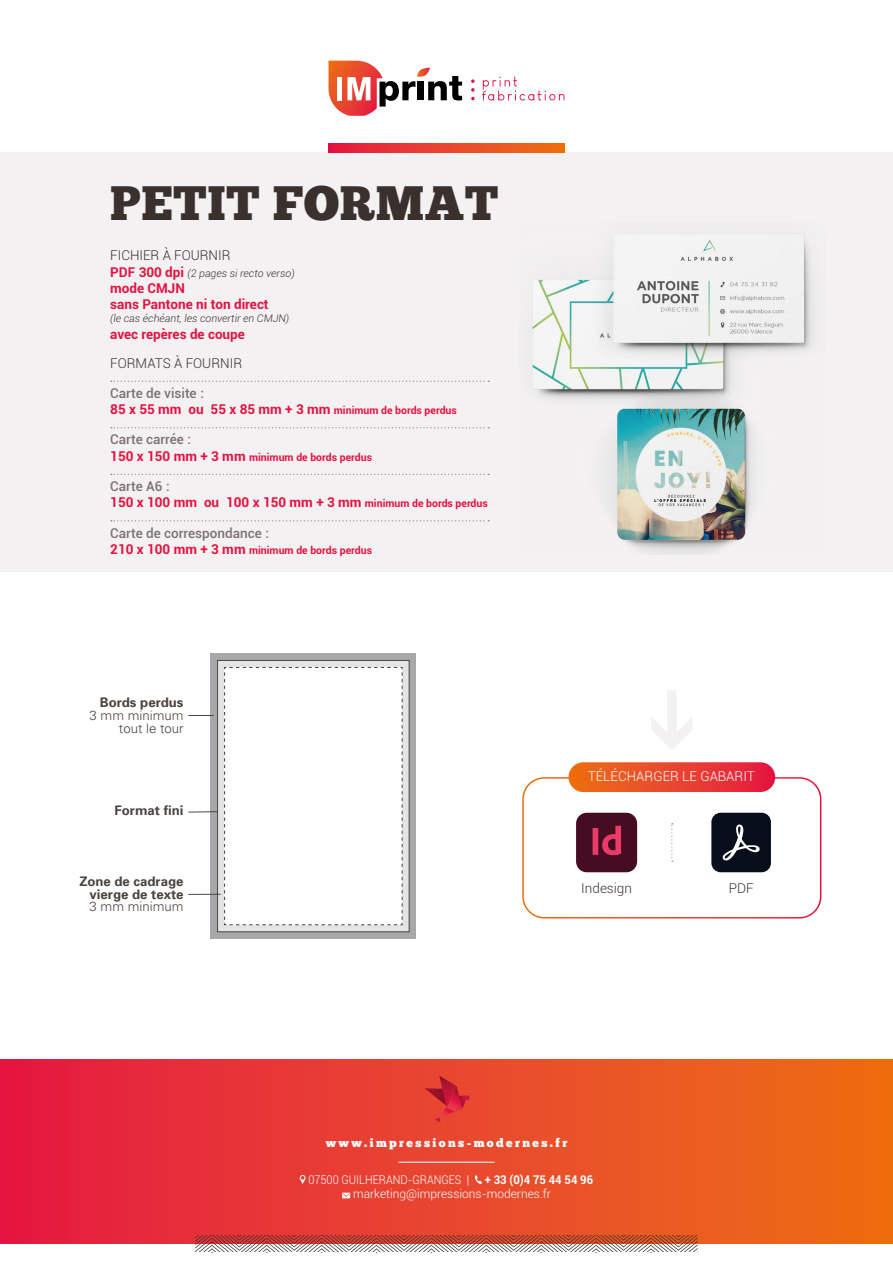
<style>
.page{position:relative;width:893px;height:1263px;background:#fff}
.page>*{position:absolute;margin:0;border:0;box-sizing:border-box;transform-origin:0 0}
.t1{font:48px "Chunk Five Ex";letter-spacing:.01em;color:#3a312f}
.t2{font:700 13.5px/16.2px "Roboto";color:#e51242}
.t3{font:300 13.5px "Roboto";color:#3a312f}
.t4{font:500 13.5px "Roboto";color:#7c7270}
.t5{font:300 13.5px "Roboto";color:#fff}
.t6{font:700 13.2px/12.6px "Univers";color:#4b443e;text-align:right}
.t7{font:300 13.2px/12.8px "Univers";color:#4b443e;text-align:right}
.t8{font:300 12px "Roboto";color:#fff}
.t9{font:12px "Chunk Five Ex";letter-spacing:.2em;color:#fff}
.t10{font:300 12px "Roboto";color:#fff;scale:.91 1}
.t11{font:700 12px "Roboto";color:#fff;scale:.94 1}
.t12{font:700 10.5px "Roboto";color:#e51242}
.t13{font:italic 300 10.5px "Roboto";color:#3a312f}
.s1{font-weight:700;font-style:normal;font-size:13.5px;color:#e51242}
.s2{font-weight:500;color:#7c7270}
.s3{font-size:10.5px}
.s4{font-size:13.5px}
</style>
<div class="page">
<div style="left:0;top:152px;width:893px;height:420px;background:#f3f1f1"></div>
<div style="left:0;top:1059px;width:893px;height:184px;background:linear-gradient(to right,#e51b44,#ec6f15)"></div>
<svg style="left:328px;top:144px;width:236px;height:8px;background:#e8442c"></svg>
<svg style="left:300px;top:1175px;width:6px;height:9px"></svg>
<svg style="left:474px;top:1175px;width:8px;height:9px"></svg>
<svg style="left:342px;top:1193px;width:8px;height:5px"></svg>
<svg style="left:195px;top:1235px;width:503px;height:17px"></svg>
<svg style="left:651px;top:690px;width:41px;height:60px"></svg>
<hr style="left:398px;top:1162px;width:97px;height:1px;background:#fff">
<svg style="left:424px;top:1075px;width:49px;height:47px;background:#db3831"></svg>
<div style="left:522px;top:777px;width:299px;height:141px;border:2px solid #fff;border-radius:21px"></div>
<div style="left:568px;top:762px;width:207px;height:30px;background:linear-gradient(to right,#ed7214,#e51944);border-radius:15px"></div>
<svg style="left:671px;top:823px;width:2px;height:39px"></svg>
<div style="left:576px;top:813px;width:61px;height:59px;background:#460c21;border-radius:11px"></div>
<svg style="left:593px;top:826px;width:28px;height:29px"></svg>
<div style="left:711px;top:813px;width:60px;height:59px;background:#080f1a;border-radius:9px"></div>
<svg style="left:722px;top:824px;width:38px;height:36px"></svg>
<svg style="left:482px;top:77px;width:82px;height:24px"></svg>
<svg style="left:471px;top:79px;width:4px;height:21px"></svg>
<svg style="left:328px;top:61px;width:134px;height:55px"></svg>
<svg style="left:111px;top:381px;width:378px;height:1px"></svg>
<svg style="left:111px;top:427px;width:378px;height:1px"></svg>
<svg style="left:111px;top:474px;width:378px;height:1px"></svg>
<svg style="left:111px;top:520px;width:378px;height:1px"></svg>
<div style="left:211px;top:654px;width:205px;height:285px;background:#a8a8aa"></div>
<div style="left:218px;top:660px;width:191px;height:272px;background:#e3e4e3"></div>
<div style="left:217px;top:660px;width:193px;height:272px;border:1px solid #4b443e"></div>
<div style="left:224px;top:667px;width:179px;height:258px;background:#fff"></div>
<svg style="left:188px;top:715px;width:26px;height:1px"></svg>
<svg style="left:188px;top:811px;width:29px;height:1px"></svg>
<hr style="left:188px;top:894px;width:33px;height:1px;background:#4b443e">
<img style="left:532px;top:233px;width:280px;height:321px">
<h1 class="t1" style="left:110px;top:167px;width:390px">PETIT FORMAT</h1>
<p class="t3" style="left:110px;top:246px;width:122px">FICHIER À FOURNIR</p>
<p class="t13" style="left:110px;top:266px;width:186px"><span class="s1">PDF 300 dpi</span> (2 pages si recto verso)</p>
<p class="t2" style="left:110px;top:279px;width:160px">mode CMJN<br>sans Pantone ni ton direct</p>
<p class="t13" style="left:110px;top:311px;width:180px">(le cas échéant, les convertir en CMJN)</p>
<p class="t2" style="left:110px;top:325px;width:136px">avec repères de coupe</p>
<p class="t3" style="left:110px;top:353px;width:133px">FORMATS À FOURNIR</p>
<p class="t2" style="left:110px;top:384px;width:348px"><span class="s2">Carte de visite :<br></span>85 x 55 mm ou 55 x 85 mm + 3 mm <span class="s3">minimum de bords perdus</span></p>
<p class="t4" style="left:110px;top:430px;width:82px">Carte carrée :</p>
<p class="t12" style="left:110px;top:449px;width:263px"><span class="s4">150 x 150 mm + 3 mm</span> minimum de bords perdus</p>
<p class="t2" style="left:110px;top:478px;width:379px"><span class="s2">Carte A6 :<br></span>150 x 100 mm ou 100 x 150 mm + 3 mm <span class="s3">minimum de bords perdus</span></p>
<p class="t4" style="left:110px;top:523px;width:160px">Carte de correspondance :</p>
<p class="t12" style="left:110px;top:543px;width:263px"><span class="s4">210 x 100 mm + 3 mm</span> minimum de bords perdus</p>
<p class="t6" style="left:100px;top:696px;width:85px">Bords perdus</p>
<p class="t7" style="left:90px;top:708px;width:95px">3 mm minimum tout le tour</p>
<p class="t6" style="left:115px;top:804px;width:70px">Format fini</p>
<p class="t6" style="left:79px;top:874px;width:106px">Zone de cadrage vierge de texte</p>
<p class="t7" style="left:90px;top:900px;width:95px">3 mm minimum</p>
<p class="t5" style="left:588px;top:767px;width:169px">TÉLÉCHARGER LE GABARIT</p>
<p class="t3" style="left:581px;top:878px;width:52px">Indesign</p>
<p class="t3" style="left:729px;top:878px;width:26px">PDF</p>
<p class="t9" style="left:326px;top:1134px;width:243px">www.impressions-modernes.fr</p>
<p class="t10" style="left:308px;top:1171px;width:178px">07500 GUILHERAND-GRANGES |</p>
<p class="t11" style="left:485px;top:1171px;width:117px">+ 33 (0)4 75 44 54 96</p>
<p class="t8" style="left:353px;top:1186px;width:199px">marketing@impressions-modernes.fr</p>
</div>
